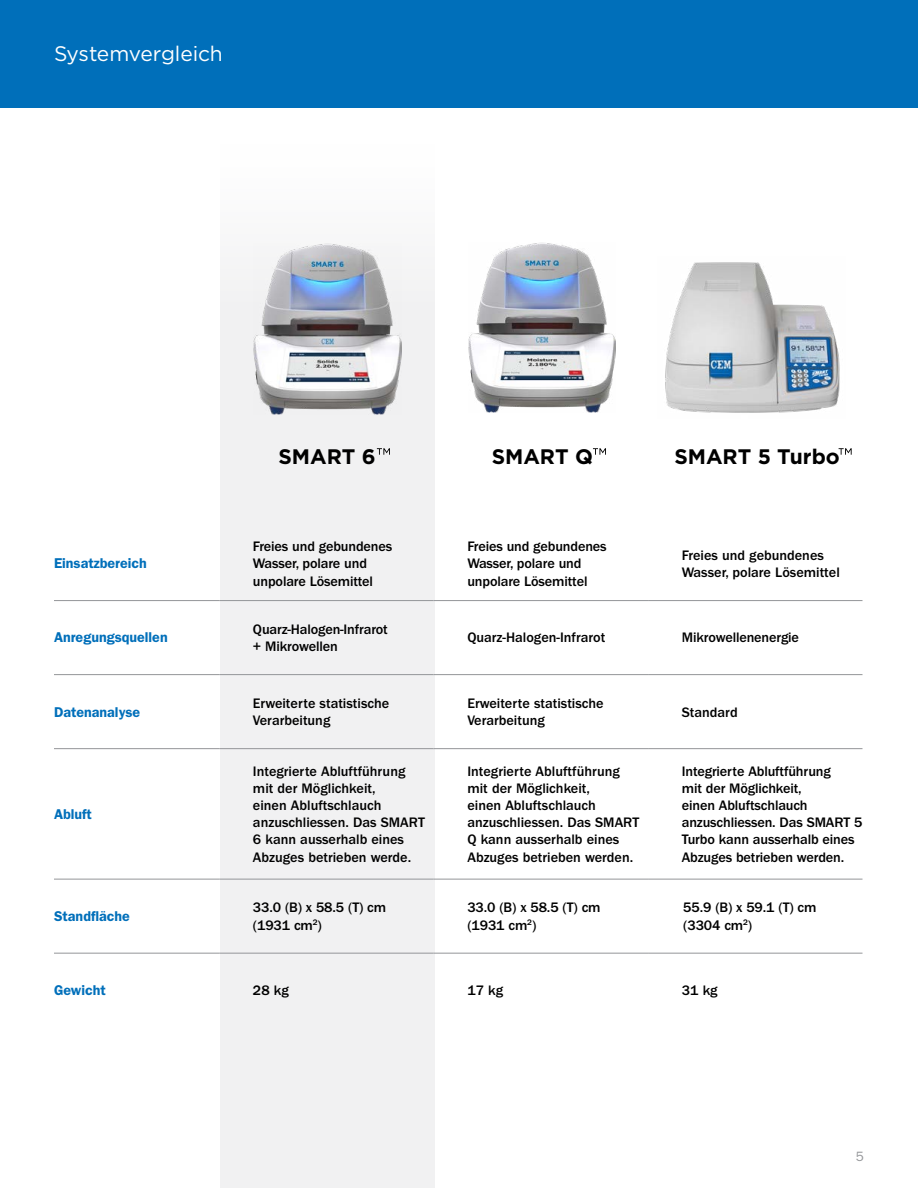
<style>
.page{position:relative;width:918px;height:1188px;background:#fff}
.page>*{position:absolute;margin:0;border:0;box-sizing:border-box;transform-origin:0 0}
.Line_List_Heading{font:700 21px "Gotham HTF";color:#000}
.Section_Bar{font:21px "Gotham HTF";letter-spacing:-.005em;color:#fff}
.Paragraph__left_alig{font:500 14.25px/17.1px "ITC Franklin Gothic Std";color:#000}
.Paragraph__left_alig-2{font:600 14.25px "ITC Franklin Gothic Std";color:#006fba}
.t1{font:13.5px "ITC Franklin Gothic Std";color:#939598}
</style>
<div class="page">
<div style="left:0;top:0;width:918px;height:108px;background:#006fba"></div>
<div style="left:220px;top:144px;width:214px;height:1044px;background:#f1f1f2"></div>
<hr style="left:54px;top:600px;width:165px;height:1px;background:#939598">
<hr style="left:219px;top:600px;width:215px;height:1px;background:#939598">
<hr style="left:434px;top:600px;width:214px;height:1px;background:#939598">
<hr style="left:648px;top:600px;width:215px;height:1px;background:#939598">
<hr style="left:54px;top:674px;width:165px;height:1px;background:#939598">
<hr style="left:219px;top:674px;width:215px;height:1px;background:#939598">
<hr style="left:434px;top:674px;width:214px;height:1px;background:#939598">
<hr style="left:648px;top:674px;width:215px;height:1px;background:#939598">
<hr style="left:54px;top:748px;width:165px;height:1px;background:#939598">
<hr style="left:219px;top:748px;width:215px;height:1px;background:#939598">
<hr style="left:434px;top:748px;width:214px;height:1px;background:#939598">
<hr style="left:648px;top:748px;width:215px;height:1px;background:#939598">
<hr style="left:54px;top:879px;width:165px;height:1px;background:#939598">
<hr style="left:219px;top:879px;width:215px;height:1px;background:#939598">
<hr style="left:434px;top:879px;width:214px;height:1px;background:#939598">
<hr style="left:648px;top:879px;width:215px;height:1px;background:#939598">
<hr style="left:54px;top:953px;width:165px;height:1px;background:#939598">
<hr style="left:219px;top:953px;width:215px;height:1px;background:#939598">
<hr style="left:434px;top:953px;width:214px;height:1px;background:#939598">
<hr style="left:648px;top:953px;width:215px;height:1px;background:#939598">
<img style="left:469px;top:242px;width:147px;height:171px">
<img style="left:253px;top:244px;width:148px;height:171px">
<svg style="left:593px;top:448px;width:13px;height:7px"></svg>
<svg style="left:839px;top:448px;width:13px;height:7px"></svg>
<svg style="left:377px;top:448px;width:13px;height:7px"></svg>
<img style="left:665px;top:262px;width:175px;height:151px">
<p class="Section_Bar" style="left:54px;top:42px;width:170px">Systemvergleich</p>
<p class="Paragraph__left_alig-2" style="left:54px;top:555px;width:94px">Einsatzbereich</p>
<p class="Line_List_Heading" style="left:278px;top:444px;width:99px">SMART 6</p>
<p class="Line_List_Heading" style="left:492px;top:444px;width:103px">SMART Q</p>
<p class="Line_List_Heading" style="left:674px;top:444px;width:167px">SMART 5 Turbo</p>
<p class="Paragraph__left_alig" style="left:253px;top:538px;width:141px">Freies und gebundenes<br>Wasser, polare und unpolare Lösemittel</p>
<p class="Paragraph__left_alig" style="left:467px;top:538px;width:141px">Freies und gebundenes<br>Wasser, polare und unpolare Lösemittel</p>
<p class="Paragraph__left_alig" style="left:682px;top:547px;width:160px">Freies und gebundenes<br>Wasser, polare Lösemittel</p>
<p class="Paragraph__left_alig-2" style="left:54px;top:629px;width:115px">Anregungsquellen</p>
<p class="Paragraph__left_alig" style="left:253px;top:621px;width:136px">Quarz-Halogen-Infrarot + Mikrowellen</p>
<p class="Paragraph__left_alig" style="left:467px;top:629px;width:139px">Quarz-Halogen-Infrarot</p>
<p class="Paragraph__left_alig" style="left:682px;top:629px;width:119px">Mikrowellenenergie</p>
<p class="Paragraph__left_alig-2" style="left:54px;top:703px;width:88px">Datenanalyse</p>
<p class="Paragraph__left_alig" style="left:253px;top:695px;width:138px">Erweiterte statistische<br>Verarbeitung</p>
<p class="Paragraph__left_alig" style="left:467px;top:695px;width:138px">Erweiterte statistische<br>Verarbeitung</p>
<p class="Paragraph__left_alig" style="left:682px;top:703px;width:57px">Standard</p>
<p class="Paragraph__left_alig-2" style="left:54px;top:805px;width:39px">Abluft</p>
<p class="Paragraph__left_alig" style="left:253px;top:763px;width:173px">Integrierte Abluftführung mit der Möglichkeit,<br>einen Abluftschlauch anzuschliessen. Das SMART<br>6 kann ausserhalb eines<br>Abzuges betrieben werde.</p>
<p class="Paragraph__left_alig" style="left:467px;top:763px;width:173px">Integrierte Abluftführung mit der Möglichkeit,<br>einen Abluftschlauch anzuschliessen. Das SMART<br>Q kann ausserhalb eines<br>Abzuges betrieben werden.</p>
<p class="Paragraph__left_alig" style="left:682px;top:763px;width:182px">Integrierte Abluftführung<br>mit der Möglichkeit,<br>einen Abluftschlauch anzuschliessen. Das SMART 5<br>Turbo kann ausserhalb eines<br>Abzuges betrieben werden.</p>
<p class="Paragraph__left_alig-2" style="left:54px;top:908px;width:77px">Standfläche</p>
<p class="Paragraph__left_alig" style="left:253px;top:899px;width:135px">33.0 (B) x 58.5 (T) cm (1931 cm<sup>2</sup>)</p>
<p class="Paragraph__left_alig" style="left:467px;top:899px;width:135px">33.0 (B) x 58.5 (T) cm (1931 cm<sup>2</sup>)</p>
<p class="Paragraph__left_alig" style="left:683px;top:899px;width:135px">55.9 (B) x 59.1 (T) cm (3304 cm<sup>2</sup>)</p>
<p class="Paragraph__left_alig-2" style="left:54px;top:982px;width:54px">Gewicht</p>
<p class="Paragraph__left_alig" style="left:253px;top:982px;width:37px">28 kg</p>
<p class="Paragraph__left_alig" style="left:467px;top:982px;width:37px">17 kg</p>
<p class="Paragraph__left_alig" style="left:682px;top:982px;width:37px">31 kg</p>
<p class="t1" style="left:856px;top:1149px;width:10px">5</p>
</div>
